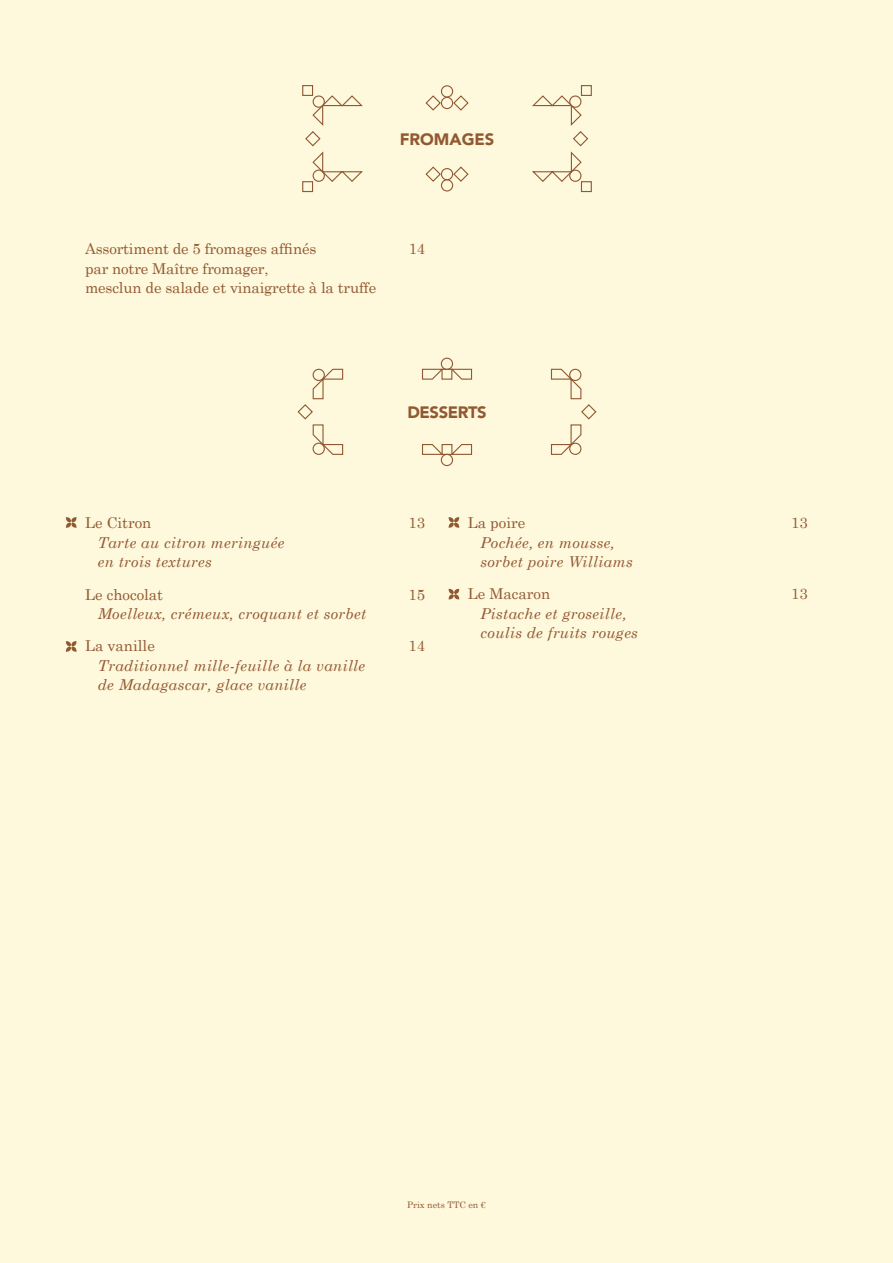
<style>
.page{position:relative;width:893px;height:1263px;background:#fef8dd}
.page>*{position:absolute;margin:0;border:0;box-sizing:border-box;transform-origin:0 0}
.t1{font:900 16.5px "Avenir LT Pro";color:#925931}
.t2{font:900 16.5px "Avenir LT Pro";letter-spacing:-.02em;color:#925931}
.t3{font:italic 15px/19.5px "Century Schoolbook";letter-spacing:.02em;color:#925931}
.t4{font:15px/19.5px "Century Schoolbook";letter-spacing:-.01em;color:#925931}
.t5{font:9px "Century Schoolbook";color:#925931}
</style>
<div class="page">
<svg style="left:452px;top:94px;width:17px;height:17px"></svg>
<svg style="left:425px;top:94px;width:17px;height:17px"></svg>
<div style="left:441px;top:97px;width:12px;height:12px;border:1px solid #925931;border-radius:50%"></div>
<div style="left:441px;top:85px;width:12px;height:13px;border:1px solid #925931;border-radius:50%"></div>
<svg style="left:452px;top:166px;width:17px;height:17px"></svg>
<svg style="left:425px;top:166px;width:17px;height:17px"></svg>
<div style="left:441px;top:168px;width:12px;height:12px;border:1px solid #925931;border-radius:50%"></div>
<div style="left:441px;top:179px;width:12px;height:13px;border:1px solid #925931;border-radius:50%"></div>
<div style="left:302px;top:85px;width:11px;height:11px;border:1px solid #925931"></div>
<div style="left:581px;top:85px;width:11px;height:11px;border:1px solid #925931"></div>
<div style="left:302px;top:181px;width:11px;height:11px;border:1px solid #925931"></div>
<div style="left:581px;top:181px;width:11px;height:11px;border:1px solid #925931"></div>
<svg style="left:304px;top:94px;width:59px;height:89px"></svg>
<div style="left:313px;top:170px;width:12px;height:12px;border:1px solid #925931;border-radius:50%"></div>
<svg style="left:532px;top:94px;width:57px;height:89px"></svg>
<div style="left:569px;top:95px;width:12px;height:13px;border:1px solid #925931;border-radius:50%"></div>
<div style="left:441px;top:358px;width:12px;height:12px;border:1px solid #925931;border-radius:50%"></div>
<div style="left:441px;top:454px;width:12px;height:12px;border:1px solid #925931;border-radius:50%"></div>
<svg style="left:422px;top:368px;width:51px;height:12px"></svg>
<svg style="left:422px;top:444px;width:51px;height:12px"></svg>
<svg style="left:297px;top:368px;width:47px;height:87px"></svg>
<svg style="left:550px;top:368px;width:47px;height:87px"></svg>
<svg style="left:66px;top:517px;width:11px;height:11px"></svg>
<svg style="left:449px;top:517px;width:10px;height:11px"></svg>
<svg style="left:449px;top:589px;width:10px;height:10px"></svg>
<svg style="left:66px;top:641px;width:11px;height:11px"></svg>
<p class="t1" style="left:400px;top:129px;width:96px">FROMAGES</p>
<p class="t4" style="left:85px;top:239px;width:233px">Assortiment de 5 fromages affinés</p>
<p class="t4" style="left:409px;top:239px;width:18px">14</p>
<p class="t4" style="left:85px;top:258px;width:293px">par notre Maître fromager,<br>mesclun de salade et vinaigrette à la truffe</p>
<p class="t2" style="left:407px;top:402px;width:81px">DESSERTS</p>
<p class="t4" style="left:85px;top:513px;width:68px">Le Citron</p>
<p class="t4" style="left:409px;top:513px;width:18px">13</p>
<p class="t3" style="left:98px;top:532px;width:188px">Tarte au citron meringuée en trois textures</p>
<p class="t4" style="left:85px;top:584px;width:80px">Le chocolat</p>
<p class="t4" style="left:409px;top:584px;width:18px">15</p>
<p class="t3" style="left:98px;top:604px;width:270px">Moelleux, crémeux, croquant et sorbet</p>
<p class="t4" style="left:85px;top:636px;width:71px">La vanille</p>
<p class="t4" style="left:409px;top:636px;width:18px">14</p>
<p class="t3" style="left:98px;top:655px;width:269px">Traditionnel mille-feuille à la vanille de Madagascar, glace vanille</p>
<p class="t4" style="left:468px;top:513px;width:59px">La poire</p>
<p class="t4" style="left:791px;top:513px;width:18px">13</p>
<p class="t3" style="left:481px;top:532px;width:154px">Pochée, en mousse, sorbet poire Williams</p>
<p class="t4" style="left:468px;top:584px;width:84px">Le Macaron</p>
<p class="t4" style="left:791px;top:584px;width:18px">13</p>
<p class="t3" style="left:481px;top:604px;width:159px">Pistache et groseille, coulis de fruits rouges</p>
<p class="t5" style="left:407px;top:1199px;width:80px">Prix nets TTC en €</p>
</div>
